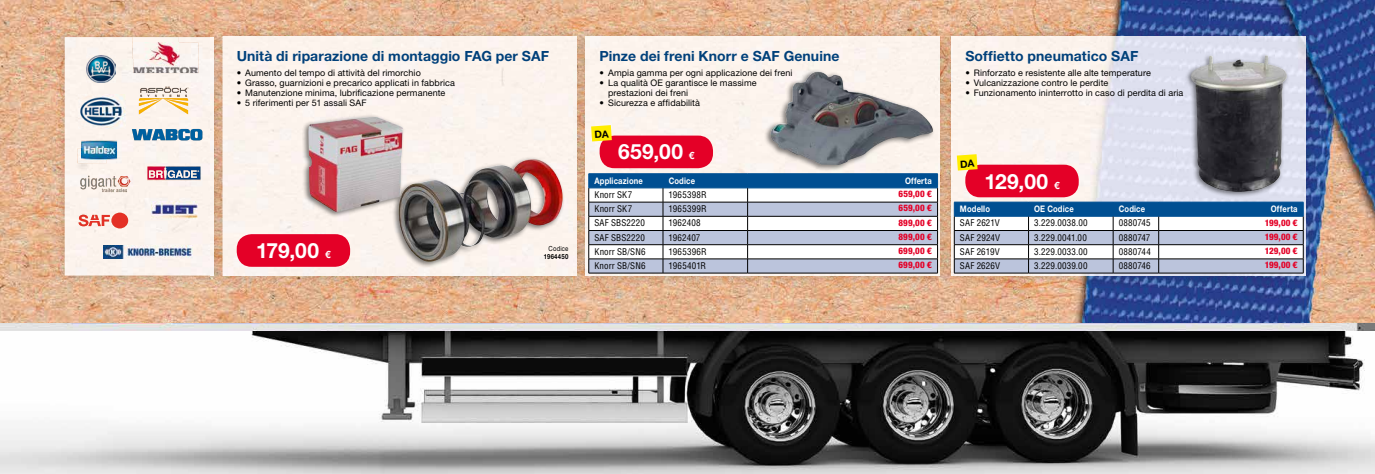
<style>
.page{position:relative;width:1375px;height:474px;background:#fff}
.page>*{position:absolute;margin:0;border:0;box-sizing:border-box;transform-origin:0 0}
.t1{font:700 21px "Helvetica Neue LT Std";letter-spacing:.015em;color:#fff}
.t2{font:700 14px "Helvetica Neue LT Std";letter-spacing:.005em;color:#00407a}
.t3{font:700 10px "Helvetica Neue LT Std";color:#fff}
.t4{font:italic 700 10px "Helvetica Neue LT Std";color:#fff}
.t5{font:9px/10px "Helvetica Neue LT Std";letter-spacing:.01em;color:#000}
.t6{font:500 condensed 9px "Helvetica LTCE";letter-spacing:.02em;color:#000}
.t7{font:800 condensed 9px "Helvetica Neue LT Std";letter-spacing:.02em;color:#e40027}
.t8{font:700 9px "Helvetica Neue CELT";letter-spacing:.02em;color:#fff;scale:.85 1}
.t9{font:700 7px "Helvetica Neue LT Std";letter-spacing:.05em;color:#000;scale:.85 1}
.t10{font:7px "Helvetica Neue LT Std";letter-spacing:.03em;color:#000;scale:.85 1}
</style>
<div class="page">
<img style="left:0;top:0;width:1375px;height:331px">
<img style="left:0;top:331px;width:1375px;height:142px">
<img style="left:210px;top:24px;width:363px;height:33px">
<img style="left:210px;top:57px;width:34px;height:231px">
<img style="left:244px;top:275px;width:1040px;height:13px">
<div style="left:223px;top:37px;width:350px;height:238px;background:#fcf3ec"></div>
<img style="left:589px;top:24px;width:350px;height:13px">
<img style="left:573px;top:24px;width:16px;height:264px">
<div style="left:585px;top:37px;width:354px;height:238px;background:#fcf3ec"></div>
<img style="left:952px;top:24px;width:366px;height:33px">
<img style="left:1284px;top:57px;width:34px;height:231px">
<img style="left:939px;top:24px;width:13px;height:264px">
<img style="left:951px;top:37px;width:354px;height:238px">
<img style="left:56px;top:28px;width:166px;height:256px">
<div style="left:65px;top:37px;width:149px;height:238px;background:#fcf3ec"></div>
<svg style="left:140px;top:87px;width:48px;height:10px"></svg>
<img style="left:139px;top:98px;width:49px;height:16px">
<img style="left:132px;top:129px;width:20px;height:11px">
<svg style="left:152px;top:129px;width:50px;height:11px"></svg>
<img style="left:111px;top:212px;width:17px;height:16px">
<svg style="left:79px;top:214px;width:31px;height:12px"></svg>
<img style="left:87px;top:55px;width:28px;height:28px">
<svg style="left:80px;top:176px;width:22px;height:13px"></svg>
<img style="left:104px;top:246px;width:89px;height:12px">
<svg style="left:150px;top:202px;width:1px;height:17px"></svg>
<img style="left:151px;top:202px;width:47px;height:17px">
<img style="left:81px;top:140px;width:36px;height:19px">
<img style="left:77px;top:148px;width:30px;height:15px">
<img style="left:81px;top:148px;width:26px;height:11px">
<img style="left:147px;top:166px;width:54px;height:14px">
<img style="left:148px;top:166px;width:52px;height:13px">
<svg style="left:149px;top:167px;width:50px;height:11px"></svg>
<img style="left:79px;top:94px;width:47px;height:34px">
<svg style="left:132px;top:73px;width:4px;height:5px"></svg>
<img style="left:133px;top:43px;width:65px;height:30px">
<img style="left:132px;top:37px;width:47px;height:22px">
<img style="left:133px;top:43px;width:46px;height:16px">
<img style="left:102px;top:176px;width:28px;height:16px">
<div style="left:302px;top:114px;width:263px;height:154px;background:#000;opacity:.5"></div>
<img style="left:308px;top:117px;width:256px;height:145px">
<div style="left:237px;top:234px;width:113px;height:32px;background:#e40027;border-radius:15px"></div>
<svg style="left:221px;top:215px;width:36px;height:29px"></svg>
<div style="left:764px;top:69px;width:172px;height:102px;background:#fcf3ec"></div>
<img style="left:780px;top:72px;width:144px;height:44px">
<hr style="left:589px;top:273px;width:74px;height:1px;background:#000">
<hr style="left:663px;top:273px;width:85px;height:1px;background:#000">
<hr style="left:748px;top:273px;width:190px;height:1px;background:#000">
<div style="left:1184px;top:53px;width:105px;height:145px;background:#000;opacity:.5"></div>
<img style="left:1191px;top:55px;width:96px;height:61px">
<hr style="left:954px;top:273px;width:74px;height:1px;background:#000">
<hr style="left:1028px;top:273px;width:85px;height:1px;background:#000">
<hr style="left:1113px;top:273px;width:46px;height:1px;background:#000">
<hr style="left:1159px;top:273px;width:144px;height:1px;background:#000">
<svg style="left:576px;top:116px;width:728px;height:157px"></svg>
<h2 class="t2" style="left:237px;top:47px;width:314px">Unità di riparazione di montaggio FAG per SAF</h2>
<p class="t5" style="left:237px;top:68px;width:186px">• Aumento del tempo di attività del rimorchio</p>
<p class="t5" style="left:237px;top:78px;width:220px">• Grasso, guarnizioni e precarico applicati in fabbrica</p>
<p class="t5" style="left:237px;top:88px;width:210px">• Manutenzione minima, lubrificazione permanente</p>
<p class="t5" style="left:237px;top:98px;width:131px">• 5 riferimenti per 51 assali SAF</p>
<h1 class="t1" style="left:256px;top:237px;width:64px">179,00</h1>
<p class="t3" style="left:325px;top:248px;width:7px">€</p>
<p class="t10" style="left:549px;top:244px;width:25px">Codice</p>
<p class="t9" style="left:544px;top:252px;width:30px">1964450</p>
<h2 class="t2" style="left:600px;top:47px;width:241px">Pinze dei freni Knorr e SAF Genuine</h2>
<p class="t5" style="left:600px;top:68px;width:194px">• Ampia gamma per ogni applicazione dei freni</p>
<p class="t5" style="left:608px;top:78px;width:150px;text-indent:-9px">• La qualità OE garantisce le massime prestazioni dei freni</p>
<p class="t5" style="left:600px;top:98px;width:102px">• Sicurezza e affidabilità</p>
<h1 class="t1" style="left:618px;top:139px;width:67px">659,00</h1>
<p class="t4" style="left:655px;top:146px;width:4px">.</p>
<p class="t3" style="left:689px;top:149px;width:7px">€</p>
<p class="t8" style="left:594px;top:175px;width:59px">Applicazione</p>
<p class="t8" style="left:669px;top:175px;width:33px">Codice</p>
<p class="t8" style="left:905px;top:175px;width:33px">Offerta</p>
<p class="t6" style="left:594px;top:189px;width:39px">Knorr SK7</p>
<p class="t6" style="left:669px;top:189px;width:39px">1965398R</p>
<p class="t7" style="left:898px;top:188px;width:35px">659,00 €</p>
<p class="t6" style="left:594px;top:203px;width:39px">Knorr SK7</p>
<p class="t6" style="left:669px;top:203px;width:39px">1965399R</p>
<p class="t7" style="left:898px;top:202px;width:35px">659,00 €</p>
<p class="t6" style="left:594px;top:217px;width:52px">SAF SBS2220</p>
<p class="t6" style="left:669px;top:217px;width:33px">1962408</p>
<p class="t7" style="left:898px;top:217px;width:35px">899,00 €</p>
<p class="t6" style="left:594px;top:231px;width:52px">SAF SBS2220</p>
<p class="t6" style="left:669px;top:231px;width:33px">1962407</p>
<p class="t7" style="left:898px;top:231px;width:35px">899,00 €</p>
<p class="t6" style="left:594px;top:245px;width:53px">Knorr SB/SN6</p>
<p class="t6" style="left:669px;top:245px;width:39px">1965396R</p>
<p class="t7" style="left:898px;top:245px;width:35px">699,00 €</p>
<p class="t6" style="left:594px;top:260px;width:53px">Knorr SB/SN6</p>
<p class="t6" style="left:669px;top:260px;width:39px">1965401R</p>
<p class="t7" style="left:898px;top:259px;width:35px">699,00 €</p>
<h2 class="t2" style="left:965px;top:47px;width:175px">Soffietto pneumatico SAF</h2>
<p class="t5" style="left:965px;top:68px;width:187px">• Rinforzato e resistente alle alte temperature</p>
<p class="t5" style="left:965px;top:78px;width:144px">• Vulcanizzazione contro le perdite</p>
<p class="t5" style="left:965px;top:88px;width:220px">• Funzionamento ininterrotto in caso di perdita di aria</p>
<h1 class="t1" style="left:984px;top:168px;width:65px">129,00</h1>
<p class="t3" style="left:1054px;top:179px;width:7px">€</p>
<p class="t8" style="left:960px;top:203px;width:37px">Modello</p>
<p class="t8" style="left:1034px;top:203px;width:48px">OE Codice</p>
<p class="t8" style="left:1119px;top:203px;width:33px">Codice</p>
<p class="t8" style="left:1271px;top:203px;width:33px">Offerta</p>
<p class="t6" style="left:960px;top:217px;width:41px">SAF 2621V</p>
<p class="t6" style="left:1034px;top:217px;width:55px">3.229.0038.00</p>
<p class="t6" style="left:1119px;top:217px;width:33px">0880745</p>
<p class="t7" style="left:1265px;top:217px;width:34px">199,00 €</p>
<p class="t6" style="left:960px;top:231px;width:42px">SAF 2924V</p>
<p class="t6" style="left:1034px;top:231px;width:54px">3.229.0041.00</p>
<p class="t6" style="left:1119px;top:231px;width:33px">0880747</p>
<p class="t7" style="left:1265px;top:231px;width:34px">199,00 €</p>
<p class="t6" style="left:960px;top:245px;width:41px">SAF 2619V</p>
<p class="t6" style="left:1034px;top:245px;width:55px">3.229.0033.00</p>
<p class="t6" style="left:1119px;top:245px;width:34px">0880744</p>
<p class="t7" style="left:1265px;top:245px;width:34px">129,00 €</p>
<p class="t6" style="left:960px;top:260px;width:42px">SAF 2626V</p>
<p class="t6" style="left:1034px;top:260px;width:55px">3.229.0039.00</p>
<p class="t6" style="left:1119px;top:260px;width:33px">0880746</p>
<p class="t7" style="left:1264px;top:259px;width:34px">199,00 €</p>
</div>
